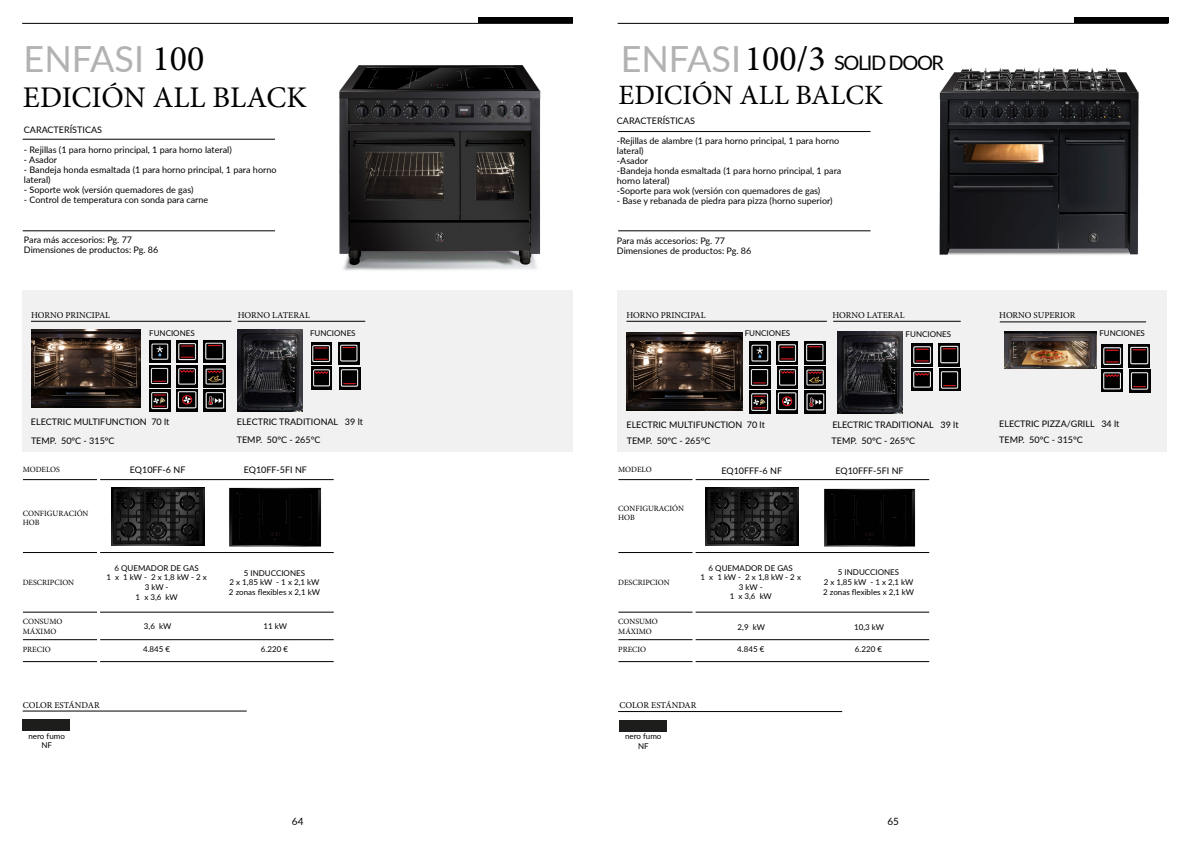
<style>
.page{position:relative;width:1191px;height:842px;background:#fff}
.page>*{position:absolute;margin:0;border:0;box-sizing:border-box;transform-origin:0 0}
.t1{font:36px "Lato";color:#b3b2b2}
.t2{font:30px "Minion Pro";color:#000}
.t3{font:28px "Minion Pro";letter-spacing:-.005em;color:#000}
.t4{font:20px "Lato";letter-spacing:-.07em;color:#000}
.t5{font:10px "Lato";color:#000}
.t6{font:9px/10px "Lato";color:#000}
.t7{font:9px "Minion Pro";letter-spacing:-.005em;color:#000}
.t8{font:8px/9.6px "Lato";color:#000;text-align:center}
.t9{font:8px/9.6px "Minion Pro";color:#000}
.s1{font-family:"Minion Pro";color:#000}
.s2{font-size:36px;color:#b3b2b2}
.s3{font-family:"Minion Pro";font-size:36px}
</style>
<div class="page">
<div style="left:617px;top:291px;width:549px;height:161px;background:#f1f1f2"></div>
<img style="left:939px;top:67px;width:200px;height:188px">
<hr style="left:695px;top:552px;width:234px;height:1px;background:#000">
<hr style="left:695px;top:479px;width:234px;height:1px;background:#000">
<hr style="left:695px;top:612px;width:234px;height:1px;background:#000">
<hr style="left:695px;top:639px;width:234px;height:1px;background:#000">
<hr style="left:695px;top:661px;width:234px;height:1px;background:#000">
<hr style="left:618px;top:231px;width:252px;height:1px;background:#000">
<hr style="left:626px;top:321px;width:201px;height:1px;background:#000">
<hr style="left:833px;top:321px;width:127px;height:1px;background:#000">
<hr style="left:618px;top:131px;width:252px;height:1px;background:#000">
<hr style="left:617px;top:23px;width:551px;height:1px;background:#000">
<div style="left:1074px;top:17px;width:94px;height:6px;background:#000"></div>
<hr style="left:618px;top:552px;width:74px;height:1px;background:#000">
<hr style="left:618px;top:479px;width:74px;height:1px;background:#000">
<hr style="left:618px;top:612px;width:74px;height:1px;background:#000">
<hr style="left:618px;top:639px;width:74px;height:1px;background:#000">
<hr style="left:618px;top:661px;width:74px;height:1px;background:#000">
<hr style="left:999px;top:322px;width:147px;height:1px;background:#000">
<img style="left:705px;top:487px;width:93px;height:59px">
<img style="left:824px;top:488px;width:92px;height:59px">
<img style="left:1004px;top:331px;width:92px;height:37px">
<img style="left:1129px;top:370px;width:21px;height:22px">
<img style="left:1101px;top:345px;width:21px;height:22px">
<img style="left:1128px;top:345px;width:21px;height:22px">
<img style="left:1101px;top:370px;width:21px;height:22px">
<img style="left:626px;top:332px;width:117px;height:78px">
<img style="left:749px;top:342px;width:21px;height:22px">
<img style="left:777px;top:342px;width:21px;height:22px">
<img style="left:804px;top:342px;width:21px;height:22px">
<img style="left:749px;top:366px;width:21px;height:23px">
<img style="left:777px;top:366px;width:21px;height:23px">
<img style="left:804px;top:366px;width:21px;height:23px">
<img style="left:749px;top:391px;width:21px;height:22px">
<img style="left:777px;top:391px;width:21px;height:22px">
<img style="left:804px;top:391px;width:21px;height:22px">
<img style="left:838px;top:331px;width:64px;height:82px">
<img style="left:939px;top:368px;width:21px;height:23px">
<img style="left:911px;top:344px;width:21px;height:22px">
<img style="left:938px;top:344px;width:21px;height:22px">
<img style="left:911px;top:368px;width:21px;height:23px">
<hr style="left:618px;top:711px;width:224px;height:1px;background:#000">
<div style="left:619px;top:720px;width:47px;height:11px;background:#1d1d1b"></div>
<div style="left:23px;top:290px;width:550px;height:161px;background:#f1f1f2"></div>
<img style="left:339px;top:65px;width:201px;height:206px">
<img style="left:111px;top:487px;width:93px;height:59px">
<img style="left:229px;top:488px;width:93px;height:58px">
<hr style="left:100px;top:552px;width:234px;height:1px;background:#000">
<hr style="left:100px;top:479px;width:234px;height:1px;background:#000">
<hr style="left:100px;top:612px;width:234px;height:1px;background:#000">
<hr style="left:100px;top:639px;width:234px;height:1px;background:#000">
<hr style="left:100px;top:661px;width:234px;height:1px;background:#000">
<img style="left:32px;top:330px;width:109px;height:77px">
<img style="left:149px;top:340px;width:21px;height:23px">
<img style="left:177px;top:340px;width:21px;height:23px">
<img style="left:204px;top:340px;width:21px;height:23px">
<img style="left:149px;top:365px;width:21px;height:22px">
<img style="left:177px;top:365px;width:21px;height:22px">
<img style="left:204px;top:365px;width:21px;height:22px">
<img style="left:149px;top:389px;width:21px;height:23px">
<img style="left:177px;top:389px;width:21px;height:23px">
<img style="left:204px;top:389px;width:21px;height:23px">
<img style="left:238px;top:330px;width:64px;height:81px">
<img style="left:339px;top:367px;width:21px;height:22px">
<img style="left:311px;top:342px;width:21px;height:23px">
<img style="left:338px;top:342px;width:21px;height:23px">
<img style="left:311px;top:367px;width:21px;height:22px">
<hr style="left:23px;top:231px;width:252px;height:1px;background:#000">
<hr style="left:31px;top:321px;width:200px;height:1px;background:#000">
<hr style="left:238px;top:321px;width:127px;height:1px;background:#000">
<hr style="left:23px;top:139px;width:252px;height:1px;background:#000">
<hr style="left:22px;top:23px;width:551px;height:1px;background:#000">
<div style="left:478px;top:17px;width:95px;height:6px;background:#000"></div>
<hr style="left:23px;top:552px;width:74px;height:1px;background:#000">
<hr style="left:23px;top:479px;width:74px;height:1px;background:#000">
<hr style="left:23px;top:612px;width:74px;height:1px;background:#000">
<hr style="left:23px;top:639px;width:74px;height:1px;background:#000">
<hr style="left:23px;top:661px;width:74px;height:1px;background:#000">
<hr style="left:23px;top:711px;width:224px;height:1px;background:#000">
<div style="left:23px;top:719px;width:47px;height:11px;background:#1d1d1b"></div>
<h1 class="t1" style="left:24px;top:33px;width:182px">ENFASI <span class="s1">100</span></h1>
<h2 class="t2" style="left:23px;top:77px;width:285px">EDICIÓN ALL BLACK</h2>
<h3 class="t4" style="left:620px;top:49px;width:325px"><span class="s2">ENFASI</span><span class="s3">100/3</span> SOLID DOOR</h3>
<h3 class="t3" style="left:618px;top:77px;width:266px">EDICIÓN ALL BALCK</h3>
<p class="t6" style="left:24px;top:124px;width:80px">CARACTERÍSTICAS</p>
<p class="t6" style="left:24px;top:144px;width:209px">- Rejillas (1 para horno principal, 1 para horno lateral)</p>
<p class="t6" style="left:24px;top:154px;width:35px">- Asador</p>
<p class="t6" style="left:24px;top:164px;width:254px">- Bandeja honda esmaltada (1 para horno principal, 1 para horno lateral)</p>
<p class="t6" style="left:24px;top:184px;width:171px">- Soporte wok (versión quemadores de gas)</p>
<p class="t6" style="left:24px;top:194px;width:186px">- Control de temperatura con sonda para carne</p>
<p class="t6" style="left:24px;top:234px;width:136px">Para más accesorios: Pg. 77<br>Dimensiones de productos: Pg. 86</p>
<p class="t6" style="left:617px;top:116px;width:80px">CARACTERÍSTICAS</p>
<p class="t6" style="left:617px;top:136px;width:226px">-Rejillas de alambre (1 para horno principal, 1 para horno lateral)<br>-Asador<br>-Bandeja honda esmaltada (1 para horno principal, 1 para horno lateral)<br>-Soporte para wok (versión con quemadores de gas)</p>
<p class="t6" style="left:617px;top:196px;width:217px">- Base y rebanada de piedra para pizza (horno superior)</p>
<p class="t6" style="left:617px;top:236px;width:136px">Para más accesorios: Pg. 77<br>Dimensiones de productos: Pg. 86</p>
<p class="t7" style="left:31px;top:309px;width:81px">HORNO PRINCIPAL</p>
<p class="t7" style="left:238px;top:309px;width:74px">HORNO LATERAL</p>
<p class="t7" style="left:626px;top:310px;width:81px">HORNO PRINCIPAL</p>
<p class="t7" style="left:832px;top:310px;width:74px">HORNO LATERAL</p>
<p class="t7" style="left:999px;top:309px;width:78px">HORNO SUPERIOR</p>
<p class="t8" style="left:149px;top:328px;width:47px">FUNCIONES</p>
<p class="t8" style="left:310px;top:328px;width:47px">FUNCIONES</p>
<p class="t8" style="left:744px;top:328px;width:47px">FUNCIONES</p>
<p class="t8" style="left:905px;top:328px;width:47px">FUNCIONES</p>
<p class="t8" style="left:1099px;top:328px;width:47px">FUNCIONES</p>
<p class="t6" style="left:31px;top:417px;width:140px">ELECTRIC MULTIFUNCTION 70 lt</p>
<p class="t6" style="left:237px;top:417px;width:128px">ELECTRIC TRADITIONAL 39 lt</p>
<p class="t6" style="left:626px;top:419px;width:140px">ELECTRIC MULTIFUNCTION 70 lt</p>
<p class="t6" style="left:832px;top:419px;width:128px">ELECTRIC TRADITIONAL 39 lt</p>
<p class="t6" style="left:999px;top:418px;width:122px">ELECTRIC PIZZA/GRILL 34 lt</p>
<p class="t6" style="left:31px;top:436px;width:85px">TEMP. 50°C - 315°C</p>
<p class="t6" style="left:237px;top:434px;width:85px">TEMP. 50°C - 265°C</p>
<p class="t6" style="left:627px;top:435px;width:85px">TEMP. 50°C - 265°C</p>
<p class="t6" style="left:831px;top:435px;width:85px">TEMP. 50°C - 265°C</p>
<p class="t6" style="left:999px;top:434px;width:85px">TEMP. 50°C - 315°C</p>
<p class="t9" style="left:23px;top:465px;width:39px">MODELOS</p>
<p class="t6" style="left:130px;top:465px;width:57px">EQ10FF-6 NF</p>
<p class="t6" style="left:244px;top:465px;width:65px">EQ10FF-5FI NF</p>
<p class="t9" style="left:618px;top:465px;width:35px">MODELO</p>
<p class="t6" style="left:721px;top:465px;width:62px">EQ10FFF-6 NF</p>
<p class="t6" style="left:835px;top:465px;width:70px">EQ10FFF-5FI NF</p>
<p class="t9" style="left:23px;top:508px;width:67px">CONFIGURACIÓN<br>HOB</p>
<p class="t9" style="left:618px;top:503px;width:67px">CONFIGURACIÓN<br>HOB</p>
<p class="t9" style="left:23px;top:578px;width:53px">DESCRIPCION</p>
<p class="t8" style="left:106px;top:563px;width:102px">6 QUEMADOR DE GAS<br>1 x 1 kW - 2 x 1,8 kW - 2 x<br>3 kW -<br>1 x 3,6 kW</p>
<p class="t8" style="left:229px;top:567px;width:92px">5 INDUCCIONES<br>2 x 1,85 kW - 1 x 2,1 kW<br>2 zonas flexibles x 2,1 kW</p>
<p class="t9" style="left:618px;top:578px;width:53px">DESCRIPCION</p>
<p class="t8" style="left:700px;top:563px;width:102px">6 QUEMADOR DE GAS<br>1 x 1 kW - 2 x 1,8 kW - 2 x<br>3 kW -<br>1 x 3,6 kW</p>
<p class="t8" style="left:823px;top:567px;width:92px">5 INDUCCIONES<br>2 x 1,85 kW - 1 x 2,1 kW<br>2 zonas flexibles x 2,1 kW</p>
<p class="t9" style="left:23px;top:617px;width:41px">CONSUMO<br>MÁXIMO</p>
<p class="t8" style="left:144px;top:621px;width:29px">3,6 kW</p>
<p class="t8" style="left:264px;top:621px;width:25px">11 kW</p>
<p class="t9" style="left:618px;top:617px;width:41px">CONSUMO<br>MÁXIMO</p>
<p class="t8" style="left:737px;top:621px;width:29px">2,9 kW</p>
<p class="t8" style="left:854px;top:621px;width:31px">10,3 kW</p>
<p class="t9" style="left:23px;top:645px;width:29px">PRECIO</p>
<p class="t8" style="left:143px;top:644px;width:29px">4.845 €</p>
<p class="t8" style="left:261px;top:644px;width:29px">6.220 €</p>
<p class="t9" style="left:618px;top:645px;width:29px">PRECIO</p>
<p class="t8" style="left:737px;top:644px;width:29px">4.845 €</p>
<p class="t8" style="left:855px;top:644px;width:29px">6.220 €</p>
<p class="t7" style="left:23px;top:699px;width:78px">COLOR ESTÁNDAR</p>
<p class="t7" style="left:619px;top:699px;width:78px">COLOR ESTÁNDAR</p>
<p class="t8" style="left:29px;top:731px;width:38px">nero fumo<br>NF</p>
<p class="t8" style="left:625px;top:731px;width:38px">nero fumo<br>NF</p>
<p class="t5" style="left:292px;top:814px;width:13px">64</p>
<p class="t5" style="left:887px;top:814px;width:13px">65</p>
</div>
